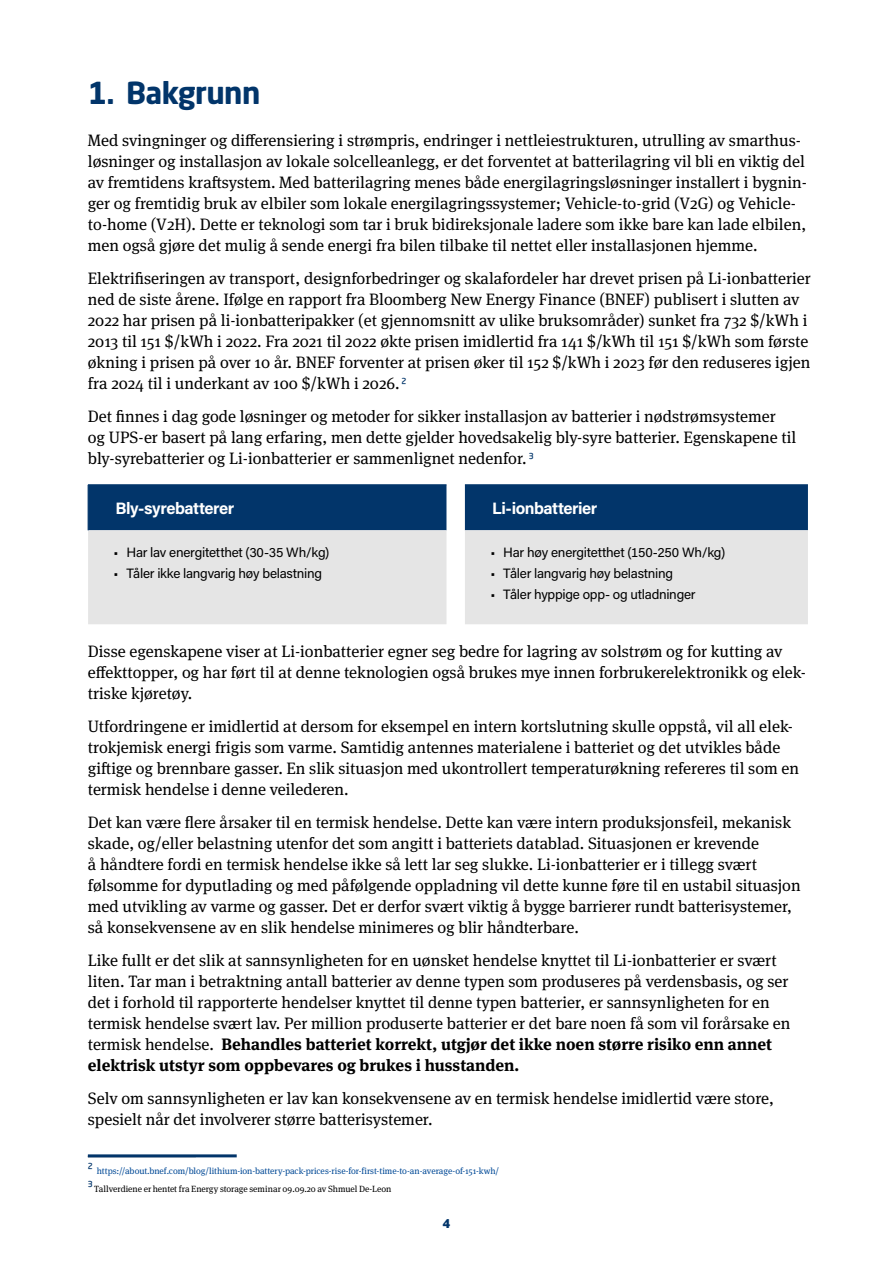
<style>
.page{position:relative;width:893px;height:1263px;background:#fff}
.page>*{position:absolute;margin:0;border:0;box-sizing:border-box;transform-origin:0 0}
.t1{font:700 30px "Neo Sans W1 G";letter-spacing:-.02em;color:#02356a}
.brødtekst_med_linjea{font:16.5px/21px "Meta Serif Pro";color:#000}
.tittel_faktaboks_hvi{font:700 16.5px "Acumin Pro";letter-spacing:-.025em;color:#fff}
.t2{font:13.5px "Acumin Pro";letter-spacing:-.02em;color:#000}
.t3{font:900 12px "Neo Sans W1 G";color:#02356a}
.Fotnote{font:9px "Meta Serif Pro";letter-spacing:-.01em;color:#004996}
.Fotnote_2_osv{font:9px "Meta Serif Pro";letter-spacing:-.005em;color:#000}
.s1{font-family:"Neo Sans W1 G";font-size:15px;color:#02356a}
.s2{font-weight:700}
</style>
<div class="page">
<div style="left:89px;top:485px;width:719px;height:45px;background:#02356a"></div>
<div style="left:88px;top:530px;width:720px;height:94px;background:#e5e5e5"></div>
<hr style="left:88px;top:484px;width:358px;height:1px;background:#02356a">
<hr style="left:88px;top:485px;width:1px;height:45px;background:#02356a">
<hr style="left:465px;top:484px;width:343px;height:1px;background:#02356a">
<hr style="left:88px;top:1154px;width:149px;height:3px;background:#02356a">
<p class="t1" style="left:88px;top:73px;width:174px">1. Bakgrunn</p>
<p class="brødtekst_med_linjea" style="left:88px;top:129px;width:721px">Med svingninger og differensiering i strømpris, endringer i nettleiestrukturen, utrulling av smarthus&shy;løsninger og installasjon av lokale solcelleanlegg, er det forventet at batterilagring vil bli en viktig del av fremtidens kraftsystem. Med batterilagring menes både energilagringsløsninger installert i bygnin&shy;ger og fremtidig bruk av elbiler som lokale energilagringssystemer; Vehicle-to-grid (V2G) og Vehicle&shy;to-home (V2H). Dette er teknologi som tar i bruk bidireksjonale ladere som ikke bare kan lade elbilen, men også gjøre det mulig å sende energi fra bilen tilbake til nettet eller installasjonen hjemme.</p>
<p class="brødtekst_med_linjea" style="left:88px;top:267px;width:724px">Elektrifiseringen av transport, designforbedringer og skalafordeler har drevet prisen på Li-ionbatterier ned de siste årene. Ifølge en rapport fra Bloomberg New Energy Finance (BNEF) publisert i slutten av 2022 har prisen på li-ionbatteripakker (et gjennomsnitt av ulike bruksområder) sunket fra 732 $/kWh i 2013 til 151 $/kWh i 2022. Fra 2021 til 2022 økte prisen imidlertid fra 141 $/kWh til 151 $/kWh som første økning i prisen på over 10 år. BNEF forventer at prisen øker til 152 $/kWh i 2023 før den reduseres igjen fra 2024 til i underkant av 100 $/kWh i 2026.<span class="s1">2</span></p>
<p class="brødtekst_med_linjea" style="left:88px;top:405px;width:710px">Det finnes i dag gode løsninger og metoder for sikker installasjon av batterier i nødstrømsystemer og UPS-er basert på lang erfaring, men dette gjelder hovedsakelig bly-syre batterier. Egenskapene til bly-syrebatterier og Li-ionbatterier er sammenlignet nedenfor.<span class="s1">3</span></p>
<p class="tittel_faktaboks_hvi" style="left:115px;top:496px;width:121px">Bly-syrebatterer</p>
<p class="tittel_faktaboks_hvi" style="left:492px;top:496px;width:107px">Li-ionbatterier</p>
<p class="t2" style="left:114px;top:543px;width:217px">• Har lav energitetthet (30-35 Wh/kg)</p>
<p class="t2" style="left:114px;top:564px;width:210px">• Tåler ikke langvarig høy belastning</p>
<p class="t2" style="left:490px;top:543px;width:236px">• Har høy energitetthet (150-250 Wh/kg)</p>
<p class="t2" style="left:490px;top:564px;width:184px">• Tåler langvarig høy belastning</p>
<p class="t2" style="left:490px;top:585px;width:207px">• Tåler hyppige opp- og utladninger</p>
<p class="brødtekst_med_linjea" style="left:88px;top:640px;width:719px">Disse egenskapene viser at Li-ionbatterier egner seg bedre for lagring av solstrøm og for kutting av effekttopper, og har ført til at denne teknologien også brukes mye innen forbrukerelektronikk og elek&shy;triske kjøretøy.</p>
<p class="brødtekst_med_linjea" style="left:88px;top:715px;width:713px">Utfordringene er imidlertid at dersom for eksempel en intern kortslutning skulle oppstå, vil all elek&shy;trokjemisk energi frigis som varme. Samtidig antennes materialene i batteriet og det utvikles både giftige og brennbare gasser. En slik situasjon med ukontrollert temperaturøkning refereres til som en termisk hendelse i denne veilederen.</p>
<p class="brødtekst_med_linjea" style="left:88px;top:811px;width:714px">Det kan være flere årsaker til en termisk hendelse. Dette kan være intern produksjonsfeil, mekanisk skade, og/eller belastning utenfor det som angitt i batteriets datablad. Situasjonen er krevende<br>å håndtere fordi en termisk hendelse ikke så lett lar seg slukke. Li-ionbatterier er i tillegg svært følsomme for dyputlading og med påfølgende oppladning vil dette kunne føre til en ustabil situasjon med utvikling av varme og gasser. Det er derfor svært viktig å bygge barrierer rundt batterisystemer, så konsekvensene av en slik hendelse minimeres og blir håndterbare.</p>
<p class="brødtekst_med_linjea" style="left:88px;top:949px;width:704px">Like fullt er det slik at sannsynligheten for en uønsket hendelse knyttet til Li-ionbatterier er svært liten. Tar man i betraktning antall batterier av denne typen som produseres på verdensbasis, og ser det i forhold til rapporterte hendelser knyttet til denne typen batterier, er sannsynligheten for en termisk hendelse svært lav. Per million produserte batterier er det bare noen få som vil forårsake en termisk hendelse. <span class="s2">Behandles batteriet korrekt, utgjør det ikke noen større risiko enn annet elektrisk utstyr som oppbevares og brukes i husstanden.</span></p>
<p class="brødtekst_med_linjea" style="left:88px;top:1087px;width:688px">Selv om sannsynligheten er lav kan konsekvensene av en termisk hendelse imidlertid være store, spesielt når det involverer større batterisystemer.</p>
<p class="Fotnote" style="left:88px;top:1165px;width:413px"><span class="s1">2</span> https://about.bnef.com/blog/lithium-ion-battery-pack-prices-rise-for-first-time-to-an-average-of-151-kwh/</p>
<p class="Fotnote_2_osv" style="left:88px;top:1183px;width:305px"><span class="s1">3</span> Tallverdiene er hentet fra Energy storage seminar 09.09.20 av Shmuel De-Leon</p>
<p class="t3" style="left:442px;top:1216px;width:9px">4</p>
</div>
